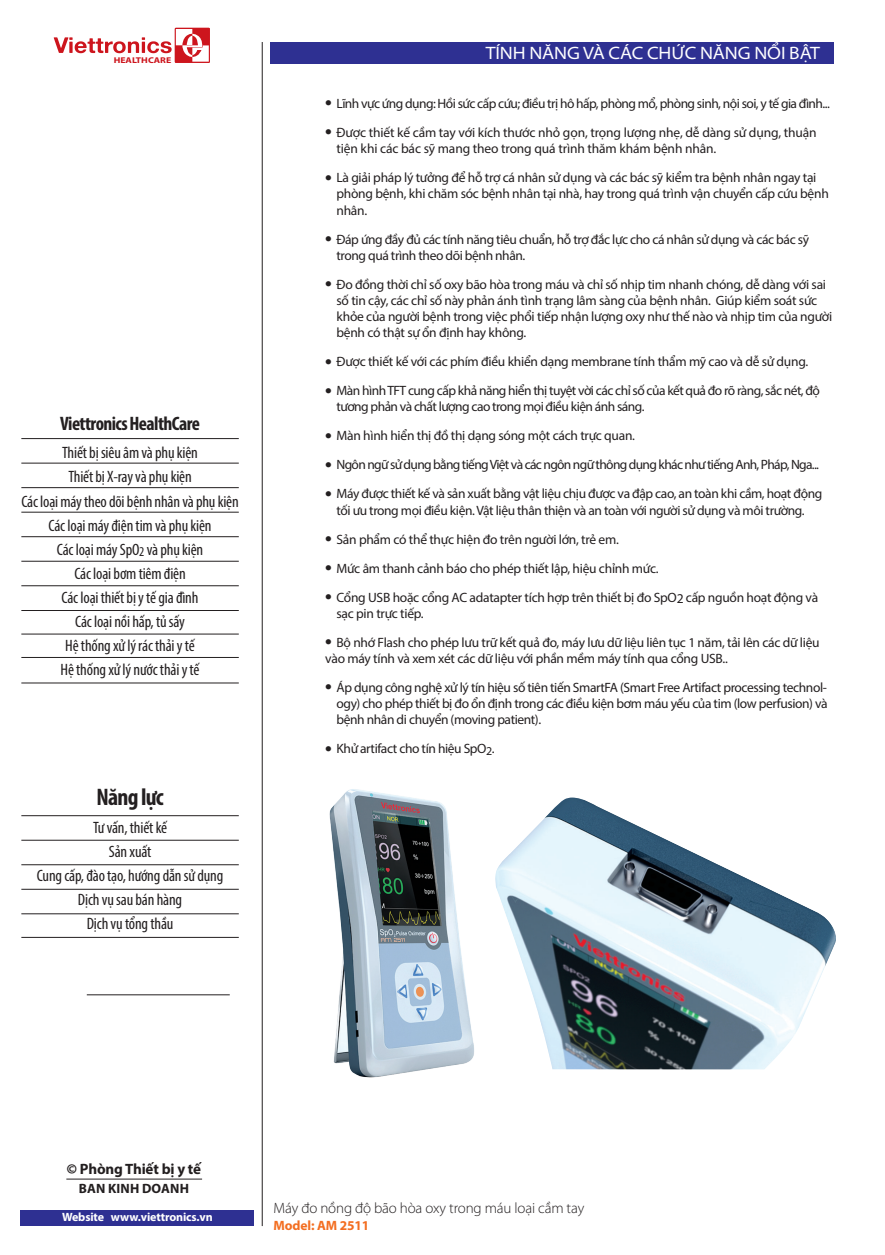
<style>
.page{position:relative;width:885px;height:1255px;background:#fff}
.page>*{position:absolute;margin:0;border:0;box-sizing:border-box;transform-origin:0 0}
.t1{font:700 condensed 24px "Myriad Pro";letter-spacing:-.03em;color:#231f20}
.t2{font:700 condensed 19.5px "Myriad Pro";letter-spacing:-.03em;color:#231f20}
.gioi_thieu{font:semi-expanded 18px "Myriad Pro";letter-spacing:-.005em;color:#fff}
.t3{font:condensed 16.5px/24px "Myriad Pro";letter-spacing:-.01em;color:#231f20;text-align:center}
.t4{font:300 15px "Myriad Pro";letter-spacing:-.01em;color:#231f20}
.t5{font:700 15px "Myriad Pro";letter-spacing:-.01em;color:#231f20}
.khoi{font:13.5px/16.2px "Myriad Pro";letter-spacing:-.02em;color:#231f20}
.khoi-2{font:13.5px/16.2px "Myriad Pro";letter-spacing:-.04em;color:#231f20}
.khoi-3{font:13.5px "Myriad Pro";letter-spacing:-.05em;color:#231f20}
.t6{font:700 13.5px "Myriad Pro";letter-spacing:.01em;color:#231f20}
.t7{font:700 13.5px "Myriad Pro";letter-spacing:-.01em;color:#f36e21}
.t8{font:700 12px "Myriad Pro";letter-spacing:-.01em;color:#fff}
.t9{font:700 8.4px "Myriad Pro";color:#cd151d;scale:1.16 1}
.s1{font-weight:900}
</style>
<div class="page">
<div style="left:271px;top:42px;width:562px;height:21px;background:#2e3092"></div>
<div style="left:21px;top:1209px;width:233px;height:16px;background:#2e3092"></div>
<div style="left:175px;top:28px;width:35px;height:35px;background:#cd151d"></div>
<svg style="left:54px;top:29px;width:155px;height:33px"></svg>
<hr style="left:262px;top:42px;width:1px;height:1183px;background:#231f20">
<hr style="left:21px;top:438px;width:218px;height:1px;background:#231f20">
<hr style="left:21px;top:463px;width:218px;height:1px;background:#231f20">
<hr style="left:21px;top:487px;width:218px;height:1px;background:#231f20">
<hr style="left:21px;top:512px;width:218px;height:1px;background:#231f20">
<hr style="left:21px;top:536px;width:218px;height:1px;background:#231f20">
<hr style="left:21px;top:561px;width:218px;height:1px;background:#231f20">
<hr style="left:21px;top:585px;width:218px;height:1px;background:#231f20">
<hr style="left:21px;top:815px;width:218px;height:1px;background:#231f20">
<hr style="left:21px;top:840px;width:218px;height:1px;background:#231f20">
<hr style="left:21px;top:864px;width:218px;height:1px;background:#231f20">
<hr style="left:21px;top:889px;width:218px;height:1px;background:#231f20">
<hr style="left:21px;top:913px;width:218px;height:1px;background:#231f20">
<hr style="left:21px;top:610px;width:218px;height:1px;background:#231f20">
<hr style="left:21px;top:633px;width:218px;height:1px;background:#231f20">
<hr style="left:21px;top:657px;width:218px;height:1px;background:#231f20">
<hr style="left:21px;top:682px;width:218px;height:1px;background:#231f20">
<hr style="left:21px;top:937px;width:218px;height:1px;background:#231f20">
<hr style="left:66px;top:1178px;width:136px;height:1px;background:#231f20">
<img style="left:495px;top:797px;width:341px;height:272px">
<img style="left:329px;top:789px;width:145px;height:289px">
<hr style="left:87px;top:994px;width:143px;height:1px;background:#231f20">
<p class="t9" style="left:114px;top:54px;width:51px">HEALTHCARE</p>
<h2 class="t2" style="left:60px;top:411px;width:141px">Viettronics HealthCare</h2>
<p class="t3" style="left:21px;top:440px;width:219px">Thiết bị siêu âm và phụ kiện<br>Thiết bị X-ray và phụ kiện<br>Các loại máy theo dõi bệnh nhân và phụ kiện<br>Các loại máy điện tim và phụ kiện<br>Các loại máy SpO<sub>2</sub> và phụ kiện<br>Các loại bơm tiêm điện<br>Các loại thiết bị y tế gia đình<br>Các loại nồi hấp, tủ sấy<br>Hệ thống xử lý rác thải y tế<br>Hệ thống xử lý nước thải y tế</p>
<h1 class="t1" style="left:96px;top:781px;width:69px">Năng lực</h1>
<p class="t3" style="left:37px;top:815px;width:188px">Tư vấn, thiết kế<br>Sản xuất<br>Cung cấp, đào tạo, hướng dẫn sử dụng<br>Dịch vụ sau bán hàng<br>Dịch vụ tổng thầu</p>
<p class="gioi_thieu" style="left:485px;top:41px;width:336px">TÍNH NĂNG VÀ CÁC CHỨC NĂNG NỔI BẬT</p>
<p class="khoi-2" style="left:325px;top:95px;width:506px">● Lĩnh vực ứng dụng: Hồi sức cấp cứu; điều trị hô hấp, phòng mổ, phòng sinh, nội soi, y tế gia đình...</p>
<p class="khoi" style="left:336px;top:124px;width:481px;text-indent:-11px">● Được thiết kế cầm tay với kích thước nhỏ gọn, trọng lượng nhẹ, dễ dàng sử dụng, thuận tiện khi các bác sỹ mang theo trong quá trình thăm khám bệnh nhân.</p>
<p class="khoi" style="left:336px;top:169px;width:494px;text-indent:-11px">● Là giải pháp lý tưởng để hỗ trợ cá nhân sử dụng và các bác sỹ kiểm tra bệnh nhân ngay tại phòng bệnh, khi chăm sóc bệnh nhân tại nhà, hay trong quá trình vận chuyển cấp cứu bệnh nhân.</p>
<p class="khoi" style="left:336px;top:231px;width:474px;text-indent:-11px">● Đáp ứng đầy đủ các tính năng tiêu chuẩn, hỗ trợ đắc lực cho cá nhân sử dụng và các bác sỹ trong quá trình theo dõi bệnh nhân.</p>
<p class="khoi" style="left:336px;top:276px;width:497px;text-indent:-11px">● Đo đồng thời chỉ số oxy bão hòa trong máu và chỉ số nhịp tim nhanh chóng, dễ dàng với sai số tin cậy, các chỉ số này phản ánh tình trạng lâm sàng của bệnh nhân. Giúp kiểm soát sức khỏe của người bệnh trong việc phổi tiếp nhận lượng oxy như thế nào và nhịp tim của người bệnh có thật sự ổn định hay không.</p>
<p class="khoi" style="left:325px;top:353px;width:484px">● Được thiết kế với các phím điều khiển dạng membrane tính thẩm mỹ cao và dễ sử dụng.</p>
<p class="khoi-2" style="left:336px;top:382px;width:485px;text-indent:-11px">● Màn hình TFT cung cấp khả năng hiển thị tuyệt vời các chỉ số của kết quả đo rõ ràng, sắc nét, độ tương phản và chất lượng cao trong mọi điều kiện ánh sáng.</p>
<p class="khoi" style="left:325px;top:427px;width:311px">● Màn hình hiển thị đồ thị dạng sóng một cách trực quan.</p>
<p class="khoi-3" style="left:325px;top:456px;width:495px">● Ngôn ngữ sử dụng bằng tiếng Việt và các ngôn ngữ thông dụng khác như tiếng Anh, Pháp, Nga...</p>
<p class="khoi" style="left:325px;top:485px;width:498px;text-align:center">● Máy được thiết kế và sản xuất bằng vật liệu chịu được va đập cao, an toàn khi cầm, hoạt động tối ưu trong mọi điều kiện. Vật liệu thân thiện và an toàn với người sử dụng và môi trường.</p>
<p class="khoi" style="left:325px;top:530px;width:295px">● Sản phẩm có thể thực hiện đo trên người lớn, trẻ em.</p>
<p class="khoi" style="left:325px;top:559px;width:335px">● Mức âm thanh cảnh báo cho phép thiết lập, hiệu chỉnh mức.</p>
<p class="khoi" style="left:336px;top:588px;width:483px;text-indent:-11px">● Cổng USB hoặc cổng AC adatapter tích hợp trên thiết bị đo SpO2 cấp nguồn hoạt động và sạc pin trực tiếp.</p>
<p class="khoi" style="left:325px;top:634px;width:496px">● Bộ nhớ Flash cho phép lưu trữ kết quả đo, máy lưu dữ liệu liên tục 1 năm, tải lên các dữ liệu vào máy tính và xem xét các dữ liệu với phần mềm máy tính qua cổng USB..</p>
<p class="khoi" style="left:336px;top:679px;width:492px;text-align:justify;text-indent:-11px">● Áp dụng công nghệ xử lý tín hiệu số tiên tiến SmartFA (Smart Free Artifact processing technol&shy;ogy) cho phép thiết bị đo ổn định trong các điều kiện bơm máu yếu của tim (low perfusion) và bệnh nhân di chuyển (moving patient).</p>
<p class="khoi" style="left:325px;top:740px;width:171px">● Khử artifact cho tín hiệu SpO<sub>2</sub>.</p>
<p class="t5" style="left:67px;top:1158px;width:136px"><span class="s1">©</span> Phòng Thiết bị y tế</p>
<p class="t6" style="left:79px;top:1179px;width:112px">BAN KINH DOANH</p>
<p class="t8" style="left:62px;top:1209px;width:152px">Website www.viettronics.vn</p>
<p class="t4" style="left:273px;top:1199px;width:312px">Máy đo nồng độ bão hòa oxy trong máu loại cầm tay</p>
<p class="t7" style="left:273px;top:1216px;width:97px">Model: AM 2511</p>
</div>
